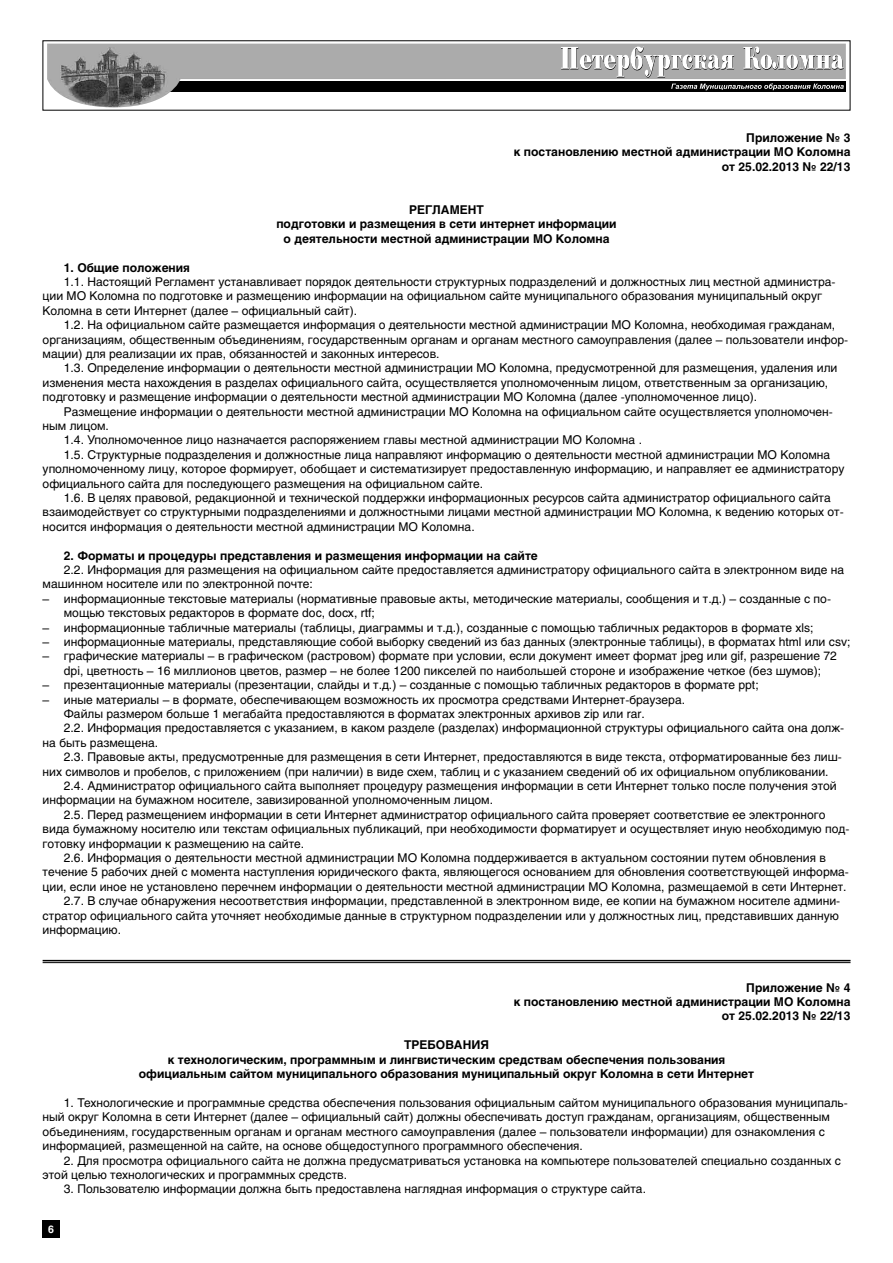
<style>
.page{position:relative;width:893px;height:1263px;background:#fff}
.page>*{position:absolute;margin:0;border:0;box-sizing:border-box;transform-origin:0 0}
.t1{font:12px/14.4px "Helios C";color:#000}
.t2{font:700 12px/14.4px "Helios C";color:#000;text-align:right}
.t3{font:700 10.5px "Helios C";color:#fff}
</style>
<div class="page">
<img style="left:47px;top:44px;width:799px;height:63px">
<svg style="left:561px;top:46px;width:283px;height:44px"></svg>
<div style="left:43px;top:1220px;width:17px;height:17px;background:#000"></div>
<hr style="left:43px;top:960px;width:807px;height:1px;background:#000">
<hr style="left:43px;top:962px;width:807px;height:1px;background:#000">
<p class="t2" style="left:514px;top:130px;width:338px">Приложение № 3<br>к постановлению местной администрации МО Коломна от 25.02.2013 № 22/13</p>
<p class="t2" style="left:276px;top:202px;width:342px;text-align:center">РЕГЛАМЕНТ<br>подготовки и размещения в сети интернет информации о деятельности местной администрации МО Коломна</p>
<p class="t2" style="left:64px;top:260px;width:128px">1. Общие положения</p>
<p class="t1" style="left:43px;top:274px;width:794px;text-indent:21px">1.1. Настоящий Регламент устанавливает порядок деятельности структурных подразделений и должностных лиц местной администра&shy;ции МО Коломна по подготовке и размещению информации на официальном сайте муниципального образования муниципальный округ<br>Коломна в сети Интернет (далее – официальный сайт).</p>
<p class="t1" style="left:43px;top:318px;width:807px;text-indent:21px">1.2. На официальном сайте размещается информация о деятельности местной администрации МО Коломна, необходимая гражданам, организациям, общественным объединениям, государственным органам и органам местного самоуправления (далее – пользователи инфор&shy;мации) для реализации их прав, обязанностей и законных интересов.</p>
<p class="t1" style="left:43px;top:361px;width:796px;text-indent:21px">1.3. Определение информации о деятельности местной администрации МО Коломна, предусмотренной для размещения, удаления или изменения места нахождения в разделах официального сайта, осуществляется уполномоченным лицом, ответственным за организацию, подготовку и размещение информации о деятельности местной администрации МО Коломна (далее -уполномоченное лицо).</p>
<p class="t1" style="left:64px;top:404px;width:770px">Размещение информации о деятельности местной администрации МО Коломна на официальном сайте осуществляется уполномочен-</p>
<p class="t1" style="left:43px;top:418px;width:68px">ным лицом.</p>
<p class="t1" style="left:64px;top:433px;width:580px">1.4. Уполномоченное лицо назначается распоряжением главы местной администрации МО Коломна .</p>
<p class="t1" style="left:64px;top:447px;width:768px">1.5. Структурные подразделения и должностные лица направляют информацию о деятельности местной администрации МО Коломна</p>
<p class="t1" style="left:43px;top:462px;width:803px">уполномоченному лицу, которое формирует, обобщает и систематизирует предоставленную информацию, и направляет ее администратору</p>
<p class="t1" style="left:43px;top:476px;width:442px">официального сайта для последующего размещения на официальном сайте.</p>
<p class="t1" style="left:64px;top:490px;width:768px">1.6. В целях правовой, редакционной и технической поддержки информационных ресурсов сайта администратор официального сайта</p>
<p class="t1" style="left:43px;top:505px;width:803px">взаимодействует со структурными подразделениями и должностными лицами местной администрации МО Коломна, к ведению которых от-</p>
<p class="t1" style="left:43px;top:519px;width:434px">носится информация о деятельности местной администрации МО Коломна.</p>
<p class="t2" style="left:64px;top:548px;width:476px">2. Форматы и процедуры представления и размещения информации на сайте</p>
<p class="t1" style="left:43px;top:562px;width:803px;text-indent:21px">2.2. Информация для размещения на официальном сайте предоставляется администратору официального сайта в электронном виде на машинном носителе или по электронной почте:</p>
<p class="t1" style="left:64px;top:591px;width:769px;text-indent:-21px">– информационные текстовые материалы (нормативные правовые акты, методические материалы, сообщения и т.д.) – созданные с по&shy;мощью текстовых редакторов в формате doc, docx, rtf;</p>
<p class="t1" style="left:43px;top:620px;width:772px">– информационные табличные материалы (таблицы, диаграммы и т.д.), созданные с помощью табличных редакторов в формате xls;</p>
<p class="t1" style="left:43px;top:634px;width:809px">– информационные материалы, представляющие собой выборку сведений из баз данных (электронные таблицы), в форматах html или csv;</p>
<p class="t1" style="left:43px;top:649px;width:796px;text-align:center">– графические материалы – в графическом (растровом) формате при условии, если документ имеет формат jpeg или gif, разрешение 72 dpi, цветность – 16 миллионов цветов, размер – не более 1200 пикселей по наибольшей стороне и изображение четкое (без шумов);</p>
<p class="t1" style="left:43px;top:678px;width:718px">– презентационные материалы (презентации, слайды и т.д.) – созданные с помощью табличных редакторов в формате ppt;</p>
<p class="t1" style="left:43px;top:692px;width:644px">– иные материалы – в формате, обеспечивающем возможность их просмотра средствами Интернет-браузера.</p>
<p class="t1" style="left:64px;top:706px;width:582px">Файлы размером больше 1 мегабайта предоставляются в форматах электронных архивов zip или rаr.</p>
<p class="t1" style="left:64px;top:721px;width:782px">2.2. Информация предоставляется с указанием, в каком разделе (разделах) информационной структуры официального сайта она долж-</p>
<p class="t1" style="left:43px;top:735px;width:117px">на быть размещена.</p>
<p class="t1" style="left:64px;top:750px;width:779px">2.3. Правовые акты, предусмотренные для размещения в сети Интернет, предоставляются в виде текста, отформатированные без лиш-</p>
<p class="t1" style="left:43px;top:764px;width:787px">них символов и пробелов, с приложением (при наличии) в виде схем, таблиц и с указанием сведений об их официальном опубликовании.</p>
<p class="t1" style="left:64px;top:778px;width:774px">2.4. Администратор официального сайта выполняет процедуру размещения информации в сети Интернет только после получения этой</p>
<p class="t1" style="left:43px;top:793px;width:452px">информации на бумажном носителе, завизированной уполномоченным лицом.</p>
<p class="t1" style="left:64px;top:807px;width:763px">2.5. Перед размещением информации в сети Интернет администратор официального сайта проверяет соответствие ее электронного</p>
<p class="t1" style="left:43px;top:822px;width:808px">вида бумажному носителю или текстам официальных публикаций, при необходимости форматирует и осуществляет иную необходимую под-</p>
<p class="t1" style="left:43px;top:836px;width:263px">готовку информации к размещению на сайте.</p>
<p class="t1" style="left:64px;top:850px;width:763px">2.6. Информация о деятельности местной администрации МО Коломна поддерживается в актуальном состоянии путем обновления в</p>
<p class="t1" style="left:43px;top:865px;width:808px">течение 5 рабочих дней с момента наступления юридического факта, являющегося основанием для обновления соответствующей информа-</p>
<p class="t1" style="left:43px;top:879px;width:805px">ции, если иное не установлено перечнем информации о деятельности местной администрации МО Коломна, размещаемой в сети Интернет.</p>
<p class="t1" style="left:64px;top:894px;width:778px">2.7. В случае обнаружения несоответствия информации, представленной в электронном виде, ее копии на бумажном носителе админи-</p>
<p class="t1" style="left:43px;top:908px;width:798px">стратор официального сайта уточняет необходимые данные в структурном подразделении или у должностных лиц, представивших данную</p>
<p class="t1" style="left:43px;top:922px;width:80px">информацию.</p>
<p class="t2" style="left:514px;top:980px;width:338px">Приложение № 4<br>к постановлению местной администрации МО Коломна от 25.02.2013 № 22/13</p>
<p class="t2" style="left:139px;top:1038px;width:617px;text-align:center">ТРЕБОВАНИЯ<br>к технологическим, программным и лингвистическим средствам обеспечения пользования официальным сайтом муниципального образования муниципальный округ Коломна в сети Интернет</p>
<p class="t1" style="left:43px;top:1095px;width:807px;text-indent:21px">1. Технологические и программные средства обеспечения пользования официальным сайтом муниципального образования муниципаль&shy;ный округ Коломна в сети Интернет (далее – официальный сайт) должны обеспечивать доступ гражданам, организациям, общественным объединениям, государственным органам и органам местного самоуправления (далее – пользователи информации) для ознакомления с информацией, размещенной на сайте, на основе общедоступного программного обеспечения.</p>
<p class="t1" style="left:43px;top:1153px;width:800px;text-indent:21px">2. Для просмотра официального сайта не должна предусматриваться установка на компьютере пользователей специально созданных с этой целью технологических и программных средств.</p>
<p class="t1" style="left:64px;top:1182px;width:584px">3. Пользователю информации должна быть предоставлена наглядная информация о структуре сайта.</p>
<p class="t3" style="left:48px;top:1223px;width:7px">6</p>
</div>
